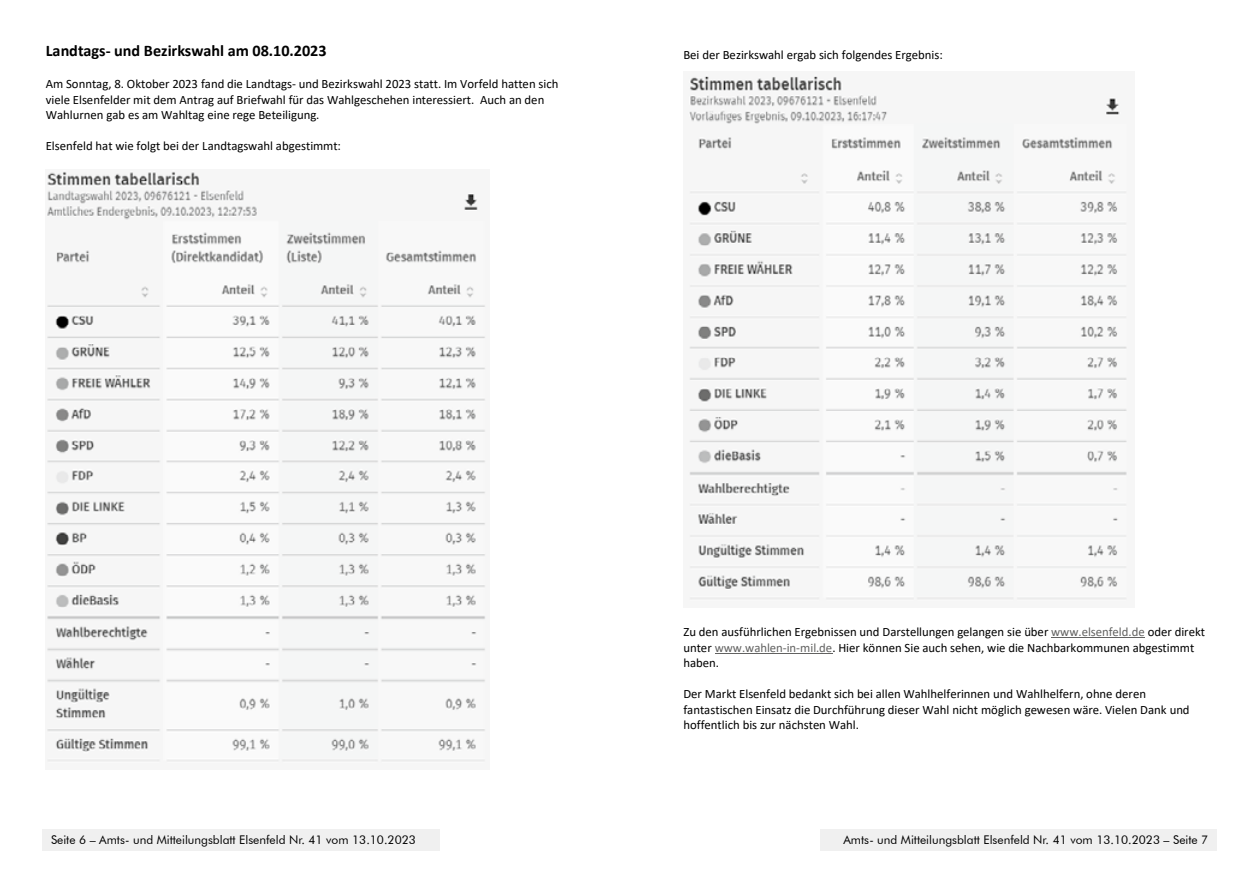
<style>
.page{position:relative;width:1259px;height:893px;background:#fff}
.page>*{position:absolute;margin:0;border:0;box-sizing:border-box;transform-origin:0 0}
.t1{font:700 16.2px "Calibri";letter-spacing:-.005em;color:#000}
.t2{font:12.75px/15.5px "Calibri";color:#000}
.t3{font:12px "Futura BT";color:#000}
.s1{color:#626261}
</style>
<div class="page">
<div style="left:819px;top:829px;width:397px;height:21px;background:#f0f0f0"></div>
<div style="left:43px;top:829px;width:397px;height:21px;background:#f0f0f0"></div>
<img style="left:47px;top:171px;width:439px;height:591px">
<hr style="left:1051px;top:637px;width:93px;height:1px;background:#626261">
<hr style="left:714px;top:653px;width:118px;height:1px;background:#626261">
<img style="left:689px;top:76px;width:438px;height:524px">
<p class="t1" style="left:46px;top:39px;width:282px">Landtags- und Bezirkswahl am 08.10.2023</p>
<p class="t2" style="left:46px;top:76px;width:514px">Am Sonntag, 8. Oktober 2023 fand die Landtags- und Bezirkswahl 2023 statt. Im Vorfeld hatten sich viele Elsenfelder mit dem Antrag auf Briefwahl für das Wahlgeschehen interessiert. Auch an den<br>Wahlurnen gab es am Wahltag eine rege Beteiligung.</p>
<p class="t2" style="left:46px;top:138px;width:297px">Elsenfeld hat wie folgt bei der Landtagswahl abgestimmt:</p>
<p class="t2" style="left:683px;top:47px;width:261px">Bei der Bezirkswahl ergab sich folgendes Ergebnis:</p>
<p class="t2" style="left:683px;top:624px;width:523px">Zu den ausführlichen Ergebnissen und Darstellungen gelangen sie über <span class="s1">www.elsenfeld.de</span> oder direkt unter <span class="s1">www.wahlen-in-mil.de</span>. Hier können Sie auch sehen, wie die Nachbarkommunen abgestimmt haben.</p>
<p class="t2" style="left:683px;top:686px;width:508px">Der Markt Elsenfeld bedankt sich bei allen Wahlhelferinnen und Wahlhelfern, ohne deren fantastischen Einsatz die Durchführung dieser Wahl nicht möglich gewesen wäre. Vielen Dank und hoffentlich bis zur nächsten Wahl.</p>
<p class="t3" style="left:51px;top:833px;width:366px">Seite 6 – Amts- und Mitteilungsblatt Elsenfeld Nr. 41 vom 13.10.2023</p>
<p class="t3" style="left:843px;top:833px;width:366px">Amts- und Mitteilungsblatt Elsenfeld Nr. 41 vom 13.10.2023 – Seite 7</p>
</div>
